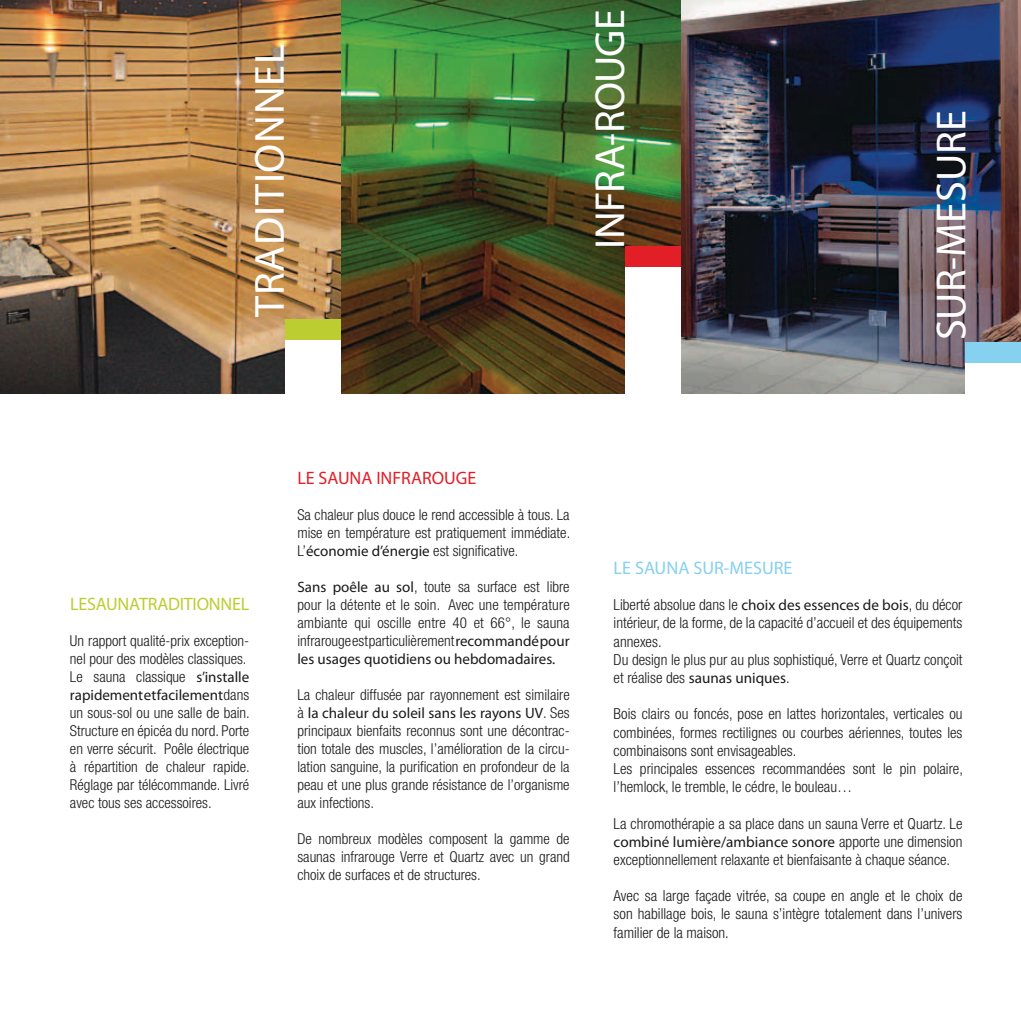
<style>
.page{position:relative;width:1021px;height:1021px;background:#fff}
.page>*{position:absolute;margin:0;border:0;box-sizing:border-box;transform-origin:0 0}
.t1{font:42.15px "Myriad Pro";color:#fff}
.t2{font:42.15px "Myriad Pro";letter-spacing:-.02em;color:#fff}
.t3{font:18.15px "Myriad Pro";color:#86d0f0}
.t4{font:18px "Myriad Pro";letter-spacing:-.015em;color:#bccd31}
.t5{font:18px "Myriad Pro";color:#e21e26}
.t6{font:300 condensed 15.15px/18.1px "Helvetica Neue";color:#1a181b}
.t7{font:15.15px "Myriad Pro";color:#1a181b}
.t8{font:300 condensed 15px/18px "Helvetica Neue";color:#1a181b;text-align:justify}
.t9{font:15px "Myriad Pro";color:#1a181b}
.s1{font-family:"Myriad Pro";font-weight:400;font-stretch:normal}
.s2{font-family:"Helvetica Neue";font-weight:300;font-stretch:condensed}
</style>
<div class="page">
<img style="left:0;top:0;width:1020px;height:394px">
<div style="left:285px;top:319px;width:55px;height:76px;background:#fff"></div>
<div style="left:625px;top:247px;width:55px;height:148px;background:#fff"></div>
<div style="left:965px;top:342px;width:55px;height:53px;background:#fff"></div>
<div style="left:285px;top:319px;width:55px;height:21px;background:#bccd31"></div>
<div style="left:625px;top:246px;width:55px;height:21px;background:#e21e26"></div>
<div style="left:965px;top:342px;width:55px;height:21px;background:#86d0f0"></div>
<h1 class="t1" style="left:244px;top:317px;width:273px;rotate:-90deg">traditionnel</h1>
<h1 class="t2" style="left:584px;top:248px;width:240px;rotate:-90deg">INFRA-ROUGE</h1>
<h1 class="t1" style="left:925px;top:340px;width:231px;rotate:-90deg">SUR-MESURE</h1>
<p class="t4" style="left:70px;top:593px;width:98px">LE SAUNA traditionnel</p>
<p class="t8" style="left:70px;top:632px;width:181px;text-align:left">Un rapport qualité-prix exception&shy;nel pour des modèles classiques.<br>Le sauna classique <span class="s1">s’installe</span></p>
<p class="t9" style="left:70px;top:686px;width:181px">rapidement et facilement <span class="s2">dans</span></p>
<p class="t8" style="left:70px;top:704px;width:181px">un sous-sol ou une salle de bain.<br>Structure en épicéa du nord. Porte en verre sécurit. Poêle électrique à répartition de chaleur rapide.<br>Réglage par télécommande. Livré avec tous ses accessoires.</p>
<p class="t5" style="left:297px;top:466px;width:180px">LE SAUNA INFRAROUGE</p>
<p class="t8" style="left:297px;top:505px;width:274px">Sa chaleur plus douce le rend accessible à tous. La mise en température est pratiquement immédiate.<br>L’<span class="s1">économie d’énergie</span> est significative.</p>
<p class="t8" style="left:297px;top:577px;width:274px"><span class="s1">Sans poêle au sol</span>, toute sa surface est libre pour la détente et le soin. Avec une température ambiante qui oscille entre 40 et 66°, le sauna infrarouge est particulièrement <span class="s1">recommandé pour</span></p>
<p class="t9" style="left:297px;top:649px;width:259px">les usages quotidiens ou hebdomadaires.</p>
<p class="t8" style="left:297px;top:685px;width:274px">La chaleur diffusée par rayonnement est similaire</p>
<p class="t9" style="left:297px;top:703px;width:274px"><span class="s2">à</span> la chaleur du soleil sans les rayons UV<span class="s2">. Ses</span></p>
<p class="t8" style="left:297px;top:721px;width:274px">principaux bienfaits reconnus sont une décontrac&shy;tion totale des muscles, l’amélioration de la circu&shy;lation sanguine, la purification en profondeur de la peau et une plus grande résistance de l’organisme aux infections.</p>
<p class="t8" style="left:297px;top:829px;width:274px">De nombreux modèles composent la gamme de saunas infrarouge Verre et Quartz avec un grand choix de surfaces et de structures.</p>
<p class="t3" style="left:613px;top:556px;width:180px">LE SAUNA SUR-MESURE</p>
<p class="t6" style="left:613px;top:595px;width:350px">Liberté absolue dans le <span class="s1">choix des essences de bois</span>, du décor intérieur, de la forme, de la capacité d’accueil et des équipements annexes.<br>Du design le plus pur au plus sophistiqué, Verre et Quartz conçoit et réalise des <span class="s1">saunas uniques</span>.</p>
<p class="t6" style="left:613px;top:704px;width:351px">Bois clairs ou foncés, pose en lattes horizontales, verticales ou combinées, formes rectilignes ou courbes aériennes, toutes les combinaisons sont envisageables.<br>Les principales essences recommandées sont le pin polaire, l’hemlock, le tremble, le cédre, le bouleau…</p>
<p class="t6" style="left:613px;top:814px;width:350px">La chromothérapie a sa place dans un sauna Verre et Quartz. Le</p>
<p class="t7" style="left:613px;top:832px;width:350px">combiné lumière/ambiance sonore <span class="s2">apporte une dimension</span></p>
<p class="t6" style="left:613px;top:850px;width:338px">exceptionnellement relaxante et bienfaisante à chaque séance.</p>
<p class="t6" style="left:613px;top:886px;width:350px;text-align:justify">Avec sa large façade vitrée, sa coupe en angle et le choix de son habillage bois, le sauna s’intègre totalement dans l’univers familier de la maison.</p>
</div>
